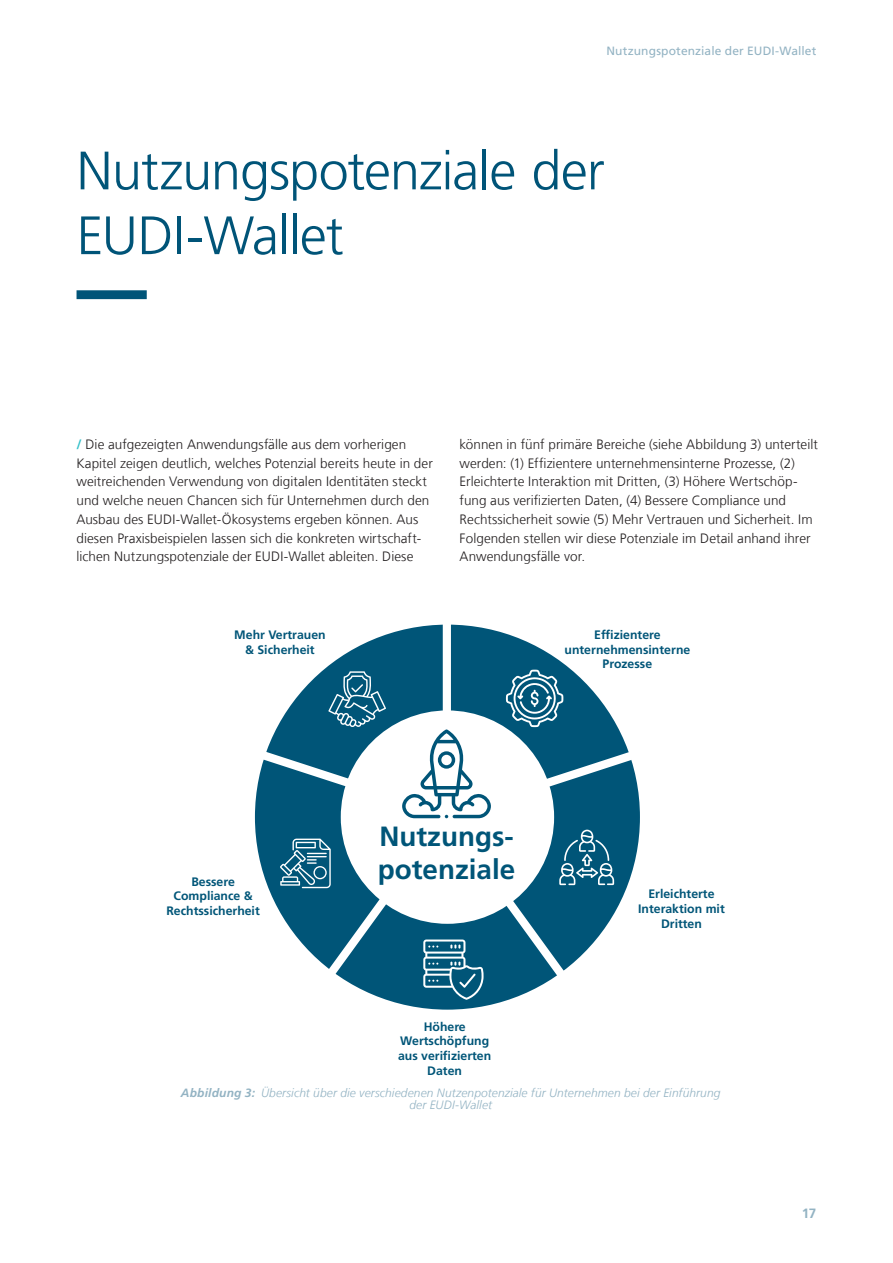
<style>
.page{position:relative;width:893px;height:1263px;background:#fff}
.page>*{position:absolute;margin:0;border:0;box-sizing:border-box;transform-origin:0 0}
.Ueberschrift_36_43_2_blue_blue_Linie_unt{font:300 54px/64.8px "Frutiger LT Com";letter-spacing:-.02em;color:#005478}
.t1{font:700 27.75px/33.3px "Frutiger LT Com";color:#005578}
.Fliesstext_9_12_5_schwarz{font:300 13.5px/18.8px "Frutiger LT Com";letter-spacing:.005em;color:#231f20}
.t2{font:700 13.5px "Frutiger LT Com";color:#93b3c3}
.t3{font:700 12.3px/14.7px "Frutiger LT Com";color:#005578;text-align:center}
.t4{font:italic 300 12px/12px "Frutiger LT Com";letter-spacing:.01em;color:#93b3c3;text-align:center}
.t5{font:12px "Frutiger LT Com";letter-spacing:.01em;color:#93b3c3}
.s1{font-weight:700;color:#33c0c9}
.s2{font-weight:700}
</style>
<div class="page">
<svg style="left:77px;top:290px;width:70px;height:9px"></svg>
<svg style="left:323px;top:625px;width:249px;height:45px;fill:#005578"></svg>
<div style="left:443px;top:581px;width:8px;height:222px;background:#fff"></div>
<svg style="left:254px;top:670px;width:386px;height:340px"></svg>
<p class="t5" style="left:606px;top:44px;width:211px">Nutzungspotenziale der EUDI-Wallet</p>
<p class="Ueberschrift_36_43_2_blue_blue_Linie_unt" style="left:77px;top:139px;width:530px">Nutzungspotenziale der<br>EUDI-Wallet</p>
<p class="Fliesstext_9_12_5_schwarz" style="left:77px;top:435px;width:358px"><span class="s1">/</span> Die aufgezeigten Anwendungsfälle aus dem vorherigen Kapitel zeigen deutlich, welches Potenzial bereits heute in der weitreichenden Verwendung von digitalen Identitäten steckt und welche neuen Chancen sich für Unternehmen durch den Ausbau des EUDI-Wallet-Ökosystems ergeben können. Aus diesen Praxisbeispielen lassen sich die konkreten wirtschaft&shy;lichen Nutzungspotenziale der EUDI-Wallet ableiten. Diese</p>
<p class="Fliesstext_9_12_5_schwarz" style="left:460px;top:435px;width:360px">können in fünf primäre Bereiche (siehe Abbildung 3) unterteilt werden: (1) Effizientere unternehmensinterne Prozesse, (2)<br>Erleichterte Interaktion mit Dritten, (3) Höhere Wertschöp&shy;fung aus verifizierten Daten, (4) Bessere Compliance und Rechtssicherheit sowie (5) Mehr Vertrauen und Sicherheit. Im Folgenden stellen wir diese Potenziale im Detail anhand ihrer Anwendungsfälle vor.</p>
<p class="t3" style="left:234px;top:627px;width:93px">Mehr Vertrauen &amp; Sicherheit</p>
<p class="t3" style="left:564px;top:627px;width:127px">Effizientere unternehmensinterne<br>Prozesse</p>
<p class="t3" style="left:166px;top:874px;width:95px">Bessere<br>Compliance &amp;<br>Rechtssicherheit</p>
<p class="t1" style="left:378px;top:820px;width:139px">Nutzungs&shy;potenziale</p>
<p class="t3" style="left:398px;top:1019px;width:95px">Höhere<br>Wertschöpfung aus verifizierten<br>Daten</p>
<p class="t3" style="left:638px;top:887px;width:88px">Erleichterte<br>Interaktion mit<br>Dritten</p>
<p class="t4" style="left:181px;top:1087px;width:541px"><span class="s2">Abbildung 3:</span> Übersicht über die verschiedenen Nutzenpotenziale für Unternehmen bei der Einführung der EUDI-Wallet</p>
<p class="t2" style="left:802px;top:1205px;width:16px">17</p>
</div>
